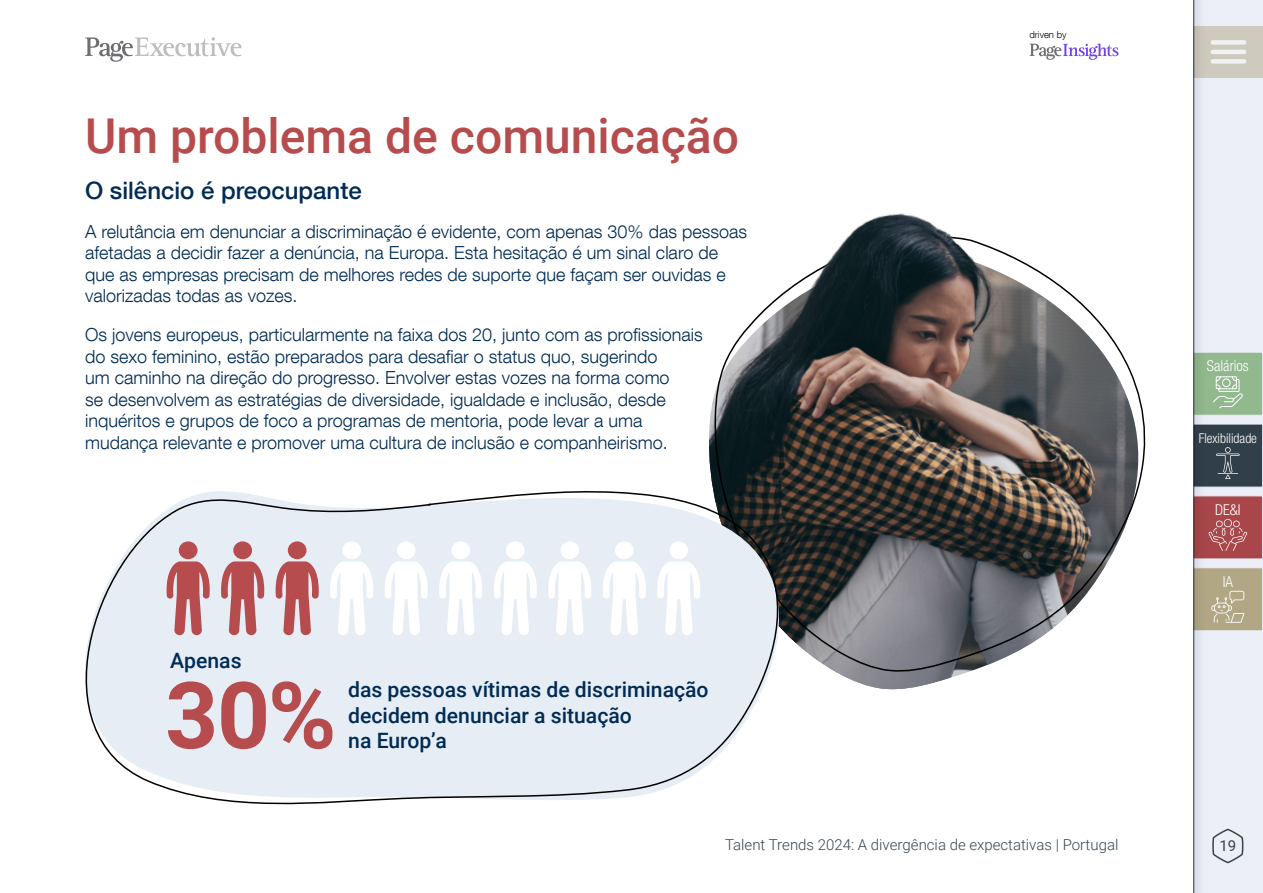
<style>
.page{position:relative;width:1263px;height:893px;background:#fff}
.page>*{position:absolute;margin:0;border:0;box-sizing:border-box;transform-origin:0 0}
.t1{font:700 92.7px "Roboto";color:#b64c4d}
.t2{font:500 48px "Roboto";color:#b64c4d}
.t3{font:500 24px "Helvetica Neue LT Com";color:#002b54}
.t4{font:500 21.15px/25.3px "Roboto";color:#002b54}
.t5{font:300 18px/21.6px "Helvetica Neue LT Com";color:#002b54}
.t6{font:300 15px "Roboto";color:#36444d}
.t7{font:300 condensed 15px "Helvetica Neue LT Com";color:#fff}
.t8{font:15px "Roboto";color:#36444d}
.t9{font:300 condensed 13.5px "Helvetica Neue LT Com";color:#fff}
.t10{font:300 9.45px "Helvetica Neue LT Com";color:#000}
</style>
<div class="page">
<div style="left:1179px;top:0;width:84px;height:893px;background:#000;opacity:.2"></div>
<div style="left:1193px;top:352px;width:70px;height:64px;background:#92b88d;border:1px solid #fff"></div>
<svg style="left:1229px;top:376px;width:14px;height:31px"></svg>
<div style="left:1193px;top:424px;width:70px;height:63px;background:#36444d;border:1px solid #fff"></div>
<svg style="left:1229px;top:447px;width:10px;height:32px"></svg>
<div style="left:1193px;top:495px;width:70px;height:64px;background:#a8464a;border:1px solid #fff"></div>
<svg style="left:1229px;top:519px;width:18px;height:32px"></svg>
<div style="left:1193px;top:567px;width:70px;height:64px;background:#b2a785;border:1px solid #fff"></div>
<svg style="left:1229px;top:591px;width:15px;height:32px"></svg>
<svg style="left:1213px;top:829px;width:30px;height:34px"></svg>
<div style="left:1194px;top:26px;width:69px;height:51px;background:linear-gradient(to right,#cbc7bc,#d2cdc1)"></div>
<div style="left:1213px;top:40px;width:31px;height:5px;background:#f1f2f3"></div>
<hr style="left:1213px;top:50px;width:31px;height:4px;background:#f1f2f3">
<div style="left:1213px;top:59px;width:31px;height:5px;background:#f1f2f3"></div>
<svg style="left:1179px;top:142px;width:50px;height:647px;fill:#eceef8"></svg>
<svg style="left:709px;top:161px;width:501px;height:610px"></svg>
<svg style="left:85px;top:488px;width:706px;height:317px"></svg>
<svg style="left:1029px;top:43px;width:89px;height:17px"></svg>
<svg style="left:85px;top:37px;width:156px;height:25px"></svg>
<h2 class="t2" style="left:85px;top:102px;width:656px">Um problema de comunicação</h2>
<h3 class="t3" style="left:85px;top:176px;width:278px">O silêncio é preocupante</h3>
<p class="t5" style="left:85px;top:220px;width:663px">A relutância em denunciar a discriminação é evidente, com apenas 30% das pessoas afetadas a decidir fazer a denúncia, na Europa. Esta hesitação é um sinal claro de que as empresas precisam de melhores redes de suporte que façam ser ouvidas e valorizadas todas as vozes.</p>
<p class="t5" style="left:85px;top:323px;width:619px">Os jovens europeus, particularmente na faixa dos 20, junto com as profissionais do sexo feminino, estão preparados para desafiar o status quo, sugerindo<br>um caminho na direção do progresso. Envolver estas vozes na forma como<br>se desenvolvem as estratégias de diversidade, igualdade e inclusão, desde inquéritos e grupos de foco a programas de mentoria, pode levar a uma mudança relevante e promover uma cultura de inclusão e companheirismo.</p>
<p class="t4" style="left:170px;top:647px;width:73px">Apenas</p>
<h1 class="t1" style="left:165px;top:650px;width:173px">30%</h1>
<p class="t4" style="left:348px;top:676px;width:362px">das pessoas vítimas de discriminação decidem denunciar a situação<br>na Europ’a</p>
<p class="t10" style="left:1029px;top:29px;width:39px">driven by</p>
<p class="t6" style="left:725px;top:834px;width:395px">Talent Trends 2024: A divergência de expectativas | Portugal</p>
<p class="t7" style="left:1207px;top:357px;width:43px">Salários</p>
<p class="t9" style="left:1199px;top:430px;width:60px">Flexibilidade</p>
<p class="t7" style="left:1215px;top:501px;width:27px">DE&amp;I</p>
<p class="t7" style="left:1223px;top:573px;width:12px">IA</p>
<p class="t8" style="left:1219px;top:835px;width:18px">19</p>
</div>
